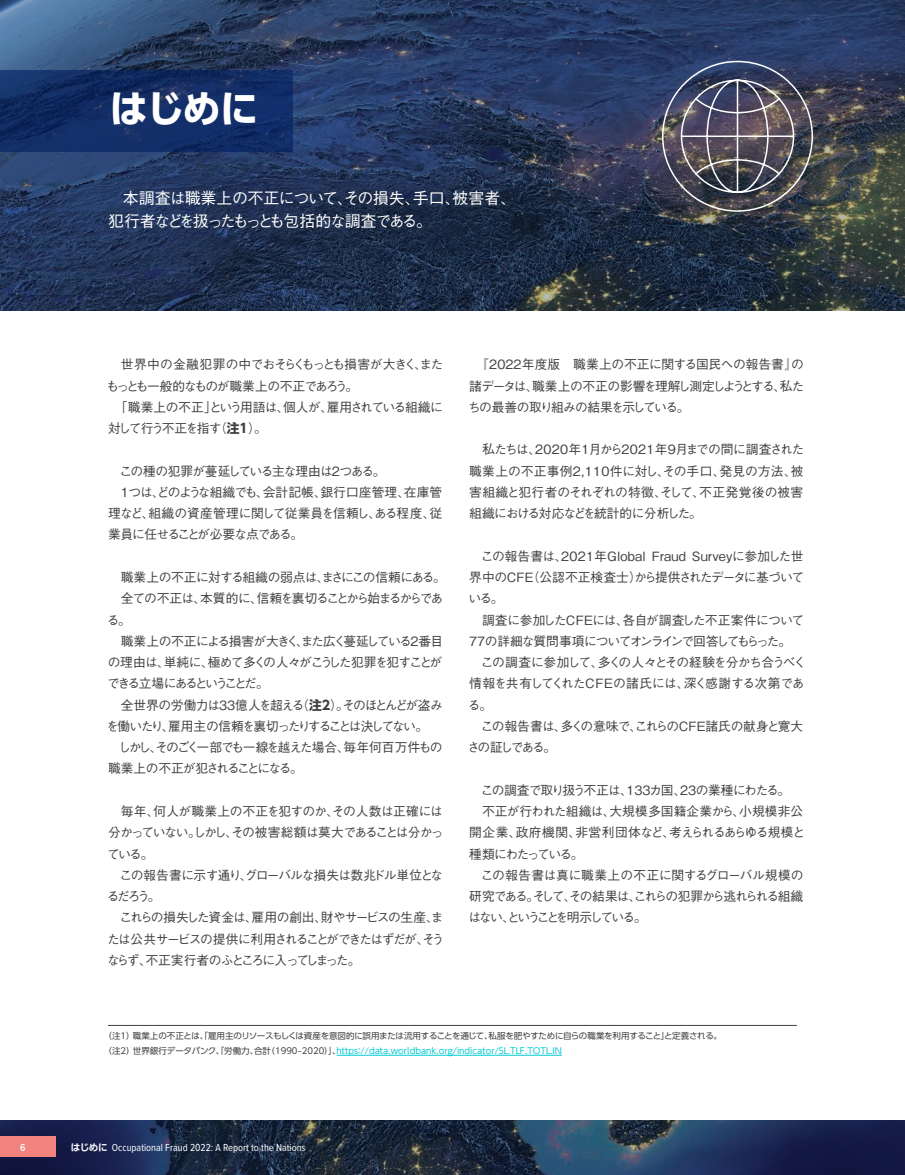
<style>
.page{position:relative;width:905px;height:1175px;background:#fff}
.page>*{position:absolute;margin:0;border:0;box-sizing:border-box;transform-origin:0 0}
.heading_1{font:700 38.25px "UD Shin Go Pr 6 N";color:#fff}
.subhead_2022_日本語{font:500 15.9px/22.8px "Gothic BBB Pr 6 N";letter-spacing:-.07em;color:#fff}
.body_本文1{font:500 12.75px/21.3px "Gothic BBB Pr 6 N";letter-spacing:-.08em;color:#413f42;text-align:justify}
.body_本文1-2{font:500 12.75px/21.3px "Gothic BBB Pr 6 N";letter-spacing:-.115em;color:#413f42}
.body_本文1-3{font:500 12.75px/21.3px "Gothic BBB Pr 6 N";letter-spacing:-.045em;color:#413f42}
.body_本文1-4{font:500 12.75px/21.3px "Gothic BBB Pr 6 N";letter-spacing:-.11em;color:#413f42}
.body_本文1-5{font:500 12.75px "Gothic BBB Pr 6 N";letter-spacing:-.04em;color:#413f42}
.section_left{font:10.5px "Proxima Nova Cond";color:#fff}
.page___left{font:600 10.5px "Proxima Nova Cond";color:#fff}
.脚注{font:8.55px/14.9px "UD Shin Go Pr 6 N";color:#413f42}
.s1{font-family:"UD Shin Go Pr 6 N";font-weight:700}
.s2{color:#00cad4}
.s3{font-family:"UD Shin Go Pr 6 N De";font-weight:700;font-size:9.6px}
</style>
<div class="page">
<img style="left:0;top:0;width:904px;height:310px">
<img style="left:0;top:1120px;width:904px;height:54px">
<div style="left:0;top:1136px;width:55px;height:21px;background:#f1827e"></div>
<svg style="left:0;top:70px;width:293px;height:81px;background:#112c64"></svg>
<hr style="left:108px;top:1025px;width:688px;height:1px;background:#413f42">
<hr style="left:336px;top:1055px;width:226px;height:1px;background:#00cad4">
<img style="left:661px;top:60px;width:152px;height:152px">
<p class="heading_1" style="left:110px;top:77px;width:150px">はじめに</p>
<p class="subhead_2022_日本語" style="left:108px;top:185px;width:410px;text-indent:15px">本調査は職業上の不正について、その損失、手口、被害者、犯行者などを扱ったもっとも包括的な調査である。</p>
<p class="body_本文1" style="left:106px;top:353px;width:338px;text-indent:15px">世界中の金融犯罪の中でおそらくもっとも損害が大きく、またもっとも一般的なものが職業上の不正であろう。</p>
<p class="body_本文1" style="left:108px;top:395px;width:336px;text-indent:7px">「職業上の不正」という用語は、個人が、雇用されている組織に対して行う不正を指す（<span class="s1">注1</span>）。</p>
<p class="body_本文1" style="left:119px;top:459px;width:267px">この種の犯罪が蔓延している主な理由は２つある。</p>
<p class="body_本文1" style="left:108px;top:480px;width:336px;text-indent:10px">１つは、どのような組織でも、会計記帳、銀行口座管理、在庫管理など、組織の資産管理に関して従業員を信頼し、ある程度、従業員に任せることが必要な点である。</p>
<p class="body_本文1-5" style="left:121px;top:567px;width:327px">職業上の不正に対する組織の弱点は、まさにこの信頼にある。</p>
<p class="body_本文1-4" style="left:107px;top:587px;width:338px;text-indent:14px">全ての不正は、本質的に、信頼を裏切ることから始まるからである。</p>
<p class="body_本文1" style="left:107px;top:629px;width:337px;text-indent:14px">職業上の不正による損害が大きく、また広く蔓延している２番目の理由は、単純に、極めて多くの人々がこうした犯罪を犯すことができる立場にあるということだ。</p>
<p class="body_本文1-2" style="left:106px;top:693px;width:338px;text-indent:15px">全世界の労働力は33億人を超える（<span class="s1">注2</span>）。そのほとんどが盗みを働いたり、雇用主の信頼を裏切ったりすることは決してない。</p>
<p class="body_本文1-2" style="left:108px;top:736px;width:336px;text-indent:10px">しかし、そのごく一部でも一線を越えた場合、毎年何百万件もの職業上の不正が犯されることになる。</p>
<p class="body_本文1" style="left:107px;top:799px;width:338px;text-indent:14px">毎年、何人が職業上の不正を犯すのか、その人数は正確には分かっていない。しかし、その被害総額は莫大であることは分かっている。</p>
<p class="body_本文1" style="left:107px;top:863px;width:338px;text-indent:13px">この報告書に示す通り、グローバルな損失は数兆ドル単位となるだろう。</p>
<p class="body_本文1" style="left:107px;top:906px;width:339px;text-indent:13px">これらの損失した資金は、雇用の創出、財やサービスの生産、または公共サービスの提供に利用されることができたはずだが、そうならず、不正実行者のふところに入ってしまった。</p>
<p class="body_本文1" style="left:468px;top:353px;width:338px;text-indent:8px">『2022年度版　職業上の不正に関する国民への報告書』の諸データは、職業上の不正の影響を理解し測定しようとする、私たちの最善の取り組みの結果を示している。</p>
<p class="body_本文1" style="left:469px;top:438px;width:336px;text-indent:13px">私たちは、2020年1月から2021年9月までの間に調査された職業上の不正事例2,110件に対し、その手口、発見の方法、被害組織と犯行者のそれぞれの特徴、そして、不正発覚後の被害組織における対応などを統計的に分析した。</p>
<p class="body_本文1" style="left:468px;top:544px;width:337px;text-indent:12px">この報告書は、2021年Global Fraud Surveyに参加した世界中のCFE（公認不正検査士）から提供されたデータに基づいている。</p>
<p class="body_本文1" style="left:469px;top:608px;width:336px;text-indent:13px">調査に参加したCFEには、各自が調査した不正案件について<br>77の詳細な質問事項についてオンラインで回答してもらった。</p>
<p class="body_本文1" style="left:468px;top:651px;width:339px;text-align:left;text-indent:13px">この調査に参加して、多くの人々とその経験を分かち合うべく情報を共有してくれたCFEの諸氏には、深く感謝する次第である。</p>
<p class="body_本文1-3" style="left:467px;top:714px;width:337px;text-indent:13px">この報告書は、多くの意味で、これらのCFE諸氏の献身と寛大さの証しである。</p>
<p class="body_本文1" style="left:480px;top:778px;width:311px">この調査で取り扱う不正は、133カ国、23の業種にわたる。</p>
<p class="body_本文1-3" style="left:469px;top:799px;width:337px;text-indent:13px">不正が行われた組織は、大規模多国籍企業から、小規模非公開企業、政府機関、非営利団体など、考えられるあらゆる規模と種類にわたっている。</p>
<p class="body_本文1" style="left:468px;top:863px;width:337px;text-indent:12px">この報告書は真に職業上の不正に関するグローバル規模の研究である。そして、その結果は、これらの犯罪から逃れられる組織はない、ということを明示している。</p>
<p class="脚注" style="left:103px;top:1028px;width:620px">（注1）職業上の不正とは、「雇用主のリソースもしくは資産を意図的に誤用または流用することを通じて、私服を肥やすために自らの職業を利用すること」と定義される。（注2）世界銀行データバンク、「労働力、合計（1990–2020）」、<span class="s2">https：//data.worldbank.org/indicator/SL.TLF.TOTL.IN</span></p>
<p class="page___left" style="left:20px;top:1139px;width:7px">6</p>
<p class="section_left" style="left:71px;top:1139px;width:236px"><span class="s3">はじめに</span> Occupational Fraud 2022: A Report to the Nations</p>
</div>
